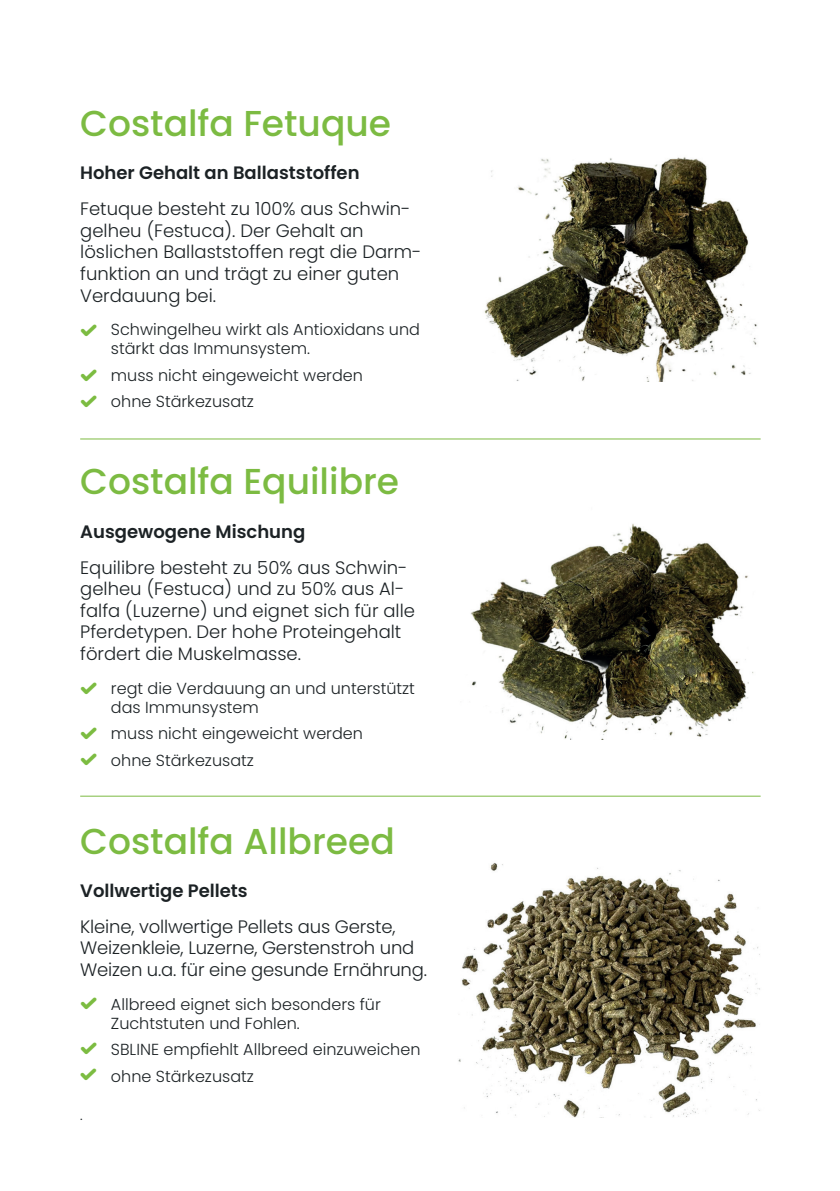
<style>
.page{position:relative;width:840px;height:1191px;background:#fff}
.page>*{position:absolute;margin:0;border:0;box-sizing:border-box;transform-origin:0 0}
.t1{font:500 36px "Poppins";color:#7cbb42}
.t2{font:300 18px/21.6px "Poppins";color:#1c2225}
.t3{font:600 18px "Poppins";color:#1c2225}
.t4{font:300 16px/19.2px "Poppins";color:#1c2225}
.t5{font:300 14px "Poppins";color:#1d2225}
</style>
<div class="page">
<img style="left:484px;top:157px;width:273px;height:224px">
<img style="left:470px;top:524px;width:284px;height:216px">
<img style="left:458px;top:862px;width:302px;height:255px">
<hr style="left:80px;top:438px;width:680px;height:1px;background:#7dba42">
<hr style="left:80px;top:795px;width:680px;height:1px;background:#7dba42">
<h1 class="t1" style="left:80px;top:102px;width:312px">Costalfa Fetuque</h1>
<p class="t3" style="left:80px;top:162px;width:281px">Hoher Gehalt an Ballaststoffen</p>
<p class="t2" style="left:80px;top:198px;width:343px">Fetuque besteht zu 100% aus Schwin&shy;gelheu (Festuca). Der Gehalt an löslichen Ballaststoffen regt die Darm&shy;funktion an und trägt zu einer guten<br>Verdauung bei.</p>
<p class="t4" style="left:111px;top:320px;width:310px">Schwingelheu wirkt als Antioxidans und stärkt das Immunsystem.</p>
<p class="t4" style="left:111px;top:362px;width:253px;line-height:26.4px">muss nicht eingeweicht werden ohne Stärkezusatz</p>
<h1 class="t1" style="left:80px;top:461px;width:320px">Costalfa Equilibre</h1>
<p class="t3" style="left:80px;top:521px;width:226px">Ausgewogene Mischung</p>
<p class="t2" style="left:80px;top:556px;width:336px">Equilibre besteht zu 50% aus Schwin&shy;gelheu (Festuca) und zu 50% aus Al&shy;falfa (Luzerne) und eignet sich für alle Pferdetypen. Der hohe Proteingehalt fördert die Muskelmasse.</p>
<p class="t4" style="left:111px;top:678px;width:305px">regt die Verdauung an und unterstützt das Immunsystem</p>
<p class="t4" style="left:111px;top:720px;width:253px;line-height:26.4px">muss nicht eingeweicht werden ohne Stärkezusatz</p>
<h1 class="t1" style="left:80px;top:820px;width:316px">Costalfa Allbreed</h1>
<p class="t3" style="left:80px;top:880px;width:169px">Vollwertige Pellets</p>
<p class="t2" style="left:80px;top:915px;width:348px">Kleine, vollwertige Pellets aus Gerste,<br>Weizenkleie, Luzerne, Gerstenstroh und<br>Weizen u.a. für eine gesunde Ernährung.</p>
<p class="t4" style="left:111px;top:994px;width:271px">Allbreed eignet sich besonders für<br>Zuchtstuten und Fohlen.</p>
<p class="t4" style="left:111px;top:1036px;width:311px;line-height:26.4px">SBLINE empfiehlt Allbreed einzuweichen ohne Stärkezusatz</p>
<p class="t5" style="left:80px;top:1107px;width:4px">.</p>
</div>
